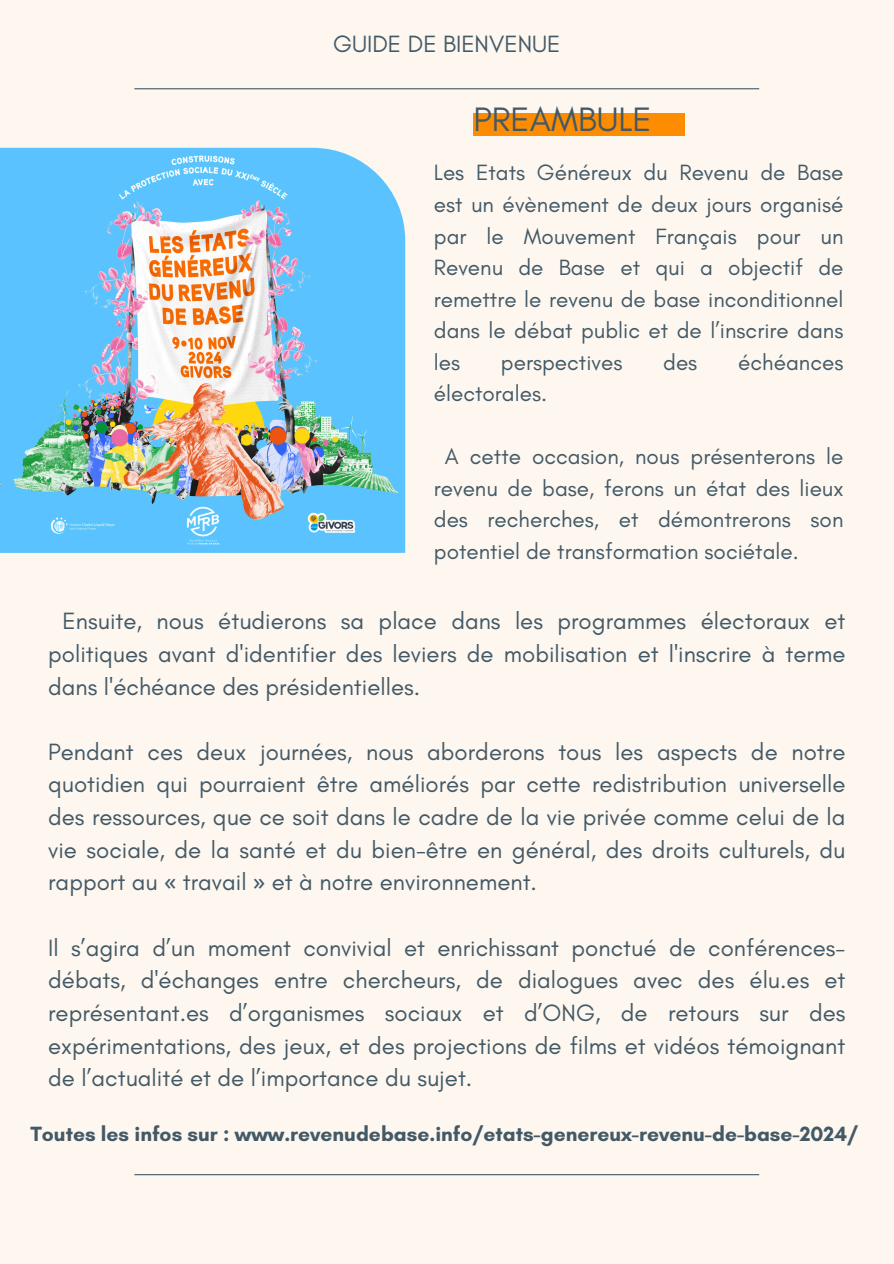
<style>
.page{position:relative;width:894px;height:1264px;background:#fff}
.page>*{position:absolute;margin:0;border:0;box-sizing:border-box;transform-origin:0 0}
.t1{font:34.5px "Glacial Indifference";color:#435966}
.t2{font:24px/32.7px "Glacial Indifference";color:#435966;text-align:justify}
.t3{font:22.5px/31.5px "Glacial Indifference";color:#435966;text-align:justify}
.t4{font:700 21px "Glacial Indifference";color:#435966}
.s1{font-family:"Noto Sans"}
</style>
<div class="page">
<div style="left:0;top:0;width:893px;height:1263px;background:#fdf7f0"></div>
<hr style="left:134px;top:88px;width:625px;height:1px;background:#435966">
<hr style="left:134px;top:1174px;width:625px;height:1px;background:#435966">
<img style="left:0;top:148px;width:405px;height:405px">
<div style="left:473px;top:113px;width:212px;height:23px;background:#fe8c01"></div>
<h1 class="t2" style="left:333px;top:27px;width:229px">GUIDE DE BIENVENUE</h1>
<h3 class="t1" style="left:473px;top:98px;width:179px">PREAMBULE</h3>
<p class="t3" style="left:433px;top:157px;width:411px">Les Etats Généreux du Revenu de Base est un évènement de deux jours organisé par le Mouvement Français pour un Revenu de Base et qui a objectif de remettre le revenu de base inconditionnel dans le débat public et de l’inscrire dans les</p>
<p class="t3" style="left:501px;top:346px;width:123px">perspectives</p>
<p class="t3" style="left:663px;top:346px;width:36px">des</p>
<p class="t3" style="left:738px;top:346px;width:107px">échéances</p>
<p class="t3" style="left:433px;top:377px;width:115px">électorales.</p>
<h3 class="t3" style="left:433px;top:440px;width:411px;text-indent:11px">A cette occasion, nous présenterons le revenu de base, ferons un état des lieux des recherches, et démontrerons son potentiel de transformation sociétale.</h3>
<h3 class="t2" style="left:48px;top:604px;width:798px;text-indent:14px">Ensuite, nous étudierons sa place dans les programmes électoraux et politiques avant d'identifier des leviers de mobilisation et l'inscrire à terme dans l'échéance des présidentielles.</h3>
<h3 class="t2" style="left:48px;top:735px;width:798px">Pendant ces deux journées, nous aborderons tous les aspects de notre quotidien qui pourraient être améliorés par cette redistribution universelle des ressources, que ce soit dans le cadre de la vie privée comme celui de la vie sociale, de la santé et du bien-être en général, des droits culturels, du rapport au <span class="s1">«</span> travail <span class="s1">»</span> et à notre environnement.</h3>
<h3 class="t2" style="left:48px;top:930px;width:798px">Il s’agira d’un moment convivial et enrichissant ponctué de conférences&shy;débats, d'échanges entre chercheurs, de dialogues avec des élu.es et représentant.es d’organismes sociaux et d’ONG, de retours sur des expérimentations, des jeux, et des projections de films et vidéos témoignant de l’actualité et de l’importance du sujet.</h3>
<p class="t4" style="left:30px;top:1121px;width:828px">Toutes les infos sur : www.revenudebase.info/etats-genereux-revenu-de-base-2024/</p>
</div>
